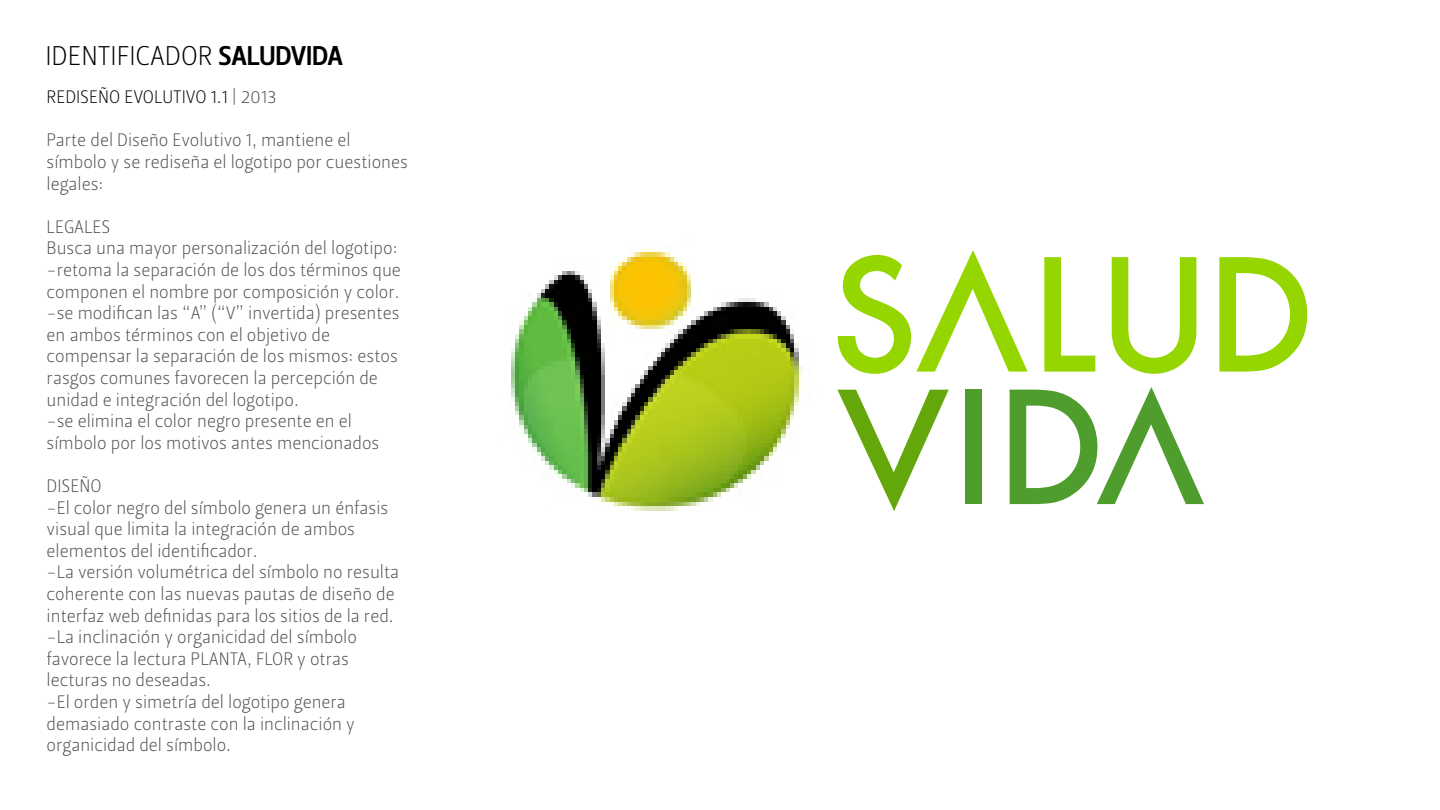
<style>
.page{position:relative;width:1440px;height:810px;background:#fff}
.page>*{position:absolute;margin:0;border:0;box-sizing:border-box;transform-origin:0 0}
.t1{font:27px "Leitura Sans Grot 1";color:#000}
.t2{font:18px/21.6px "Leitura Sans Grot 1";color:#4d4d4d}
.t3{font:18px "Leitura Sans Grot 1";color:#000}
.s1{font-family:"Leitura Sans Grot 3"}
.s2{color:#4d4d4d}
</style>
<div class="page">
<img style="left:511px;top:248px;width:292px;height:263px">
<svg style="left:1219px;top:257px;width:88px;height:115px"></svg>
<svg style="left:1112px;top:257px;width:84px;height:117px"></svg>
<svg style="left:1044px;top:257px;width:51px;height:115px"></svg>
<svg style="left:838px;top:250px;width:190px;height:124px"></svg>
<div style="left:965px;top:390px;width:16px;height:114px;background:#4e9d2d"></div>
<svg style="left:837px;top:390px;width:112px;height:121px"></svg>
<svg style="left:1010px;top:387px;width:194px;height:117px"></svg>
<h1 class="t1" style="left:45px;top:40px;width:299px">IDENTIFICADOR <span class="s1">SALUDVIDA</span></h1>
<p class="t3" style="left:47px;top:87px;width:232px">REDISEÑO EVOLUTIVO 1.1 <span class="s2">| 2013</span></p>
<p class="t2" style="left:47px;top:130px;width:363px">Parte del Diseño Evolutivo 1, mantiene el símbolo y se rediseña el logotipo por cuestiones legales:</p>
<p class="t2" style="left:47px;top:216px;width:356px">LEGALES<br>Busca una mayor personalización del logotipo: -retoma la separación de los dos términos que componen el nombre por composición y color. -se modifican las “A” (“V” invertida) presentes en ambos términos con el objetivo de compensar la separación de los mismos: estos rasgos comunes favorecen la percepción de unidad e integración del logotipo.<br>-se elimina el color negro presente en el símbolo por los motivos antes mencionados</p>
<p class="t2" style="left:47px;top:475px;width:354px">DISEÑO<br>-El color negro del símbolo genera un énfasis visual que limita la integración de ambos elementos del identificador.<br>-La versión volumétrica del símbolo no resulta coherente con las nuevas pautas de diseño de interfaz web definidas para los sitios de la red. -La inclinación y organicidad del símbolo favorece la lectura PLANTA, FLOR y otras lecturas no deseadas.<br>-El orden y simetría del logotipo genera demasiado contraste con la inclinación y organicidad del símbolo.</p>
</div>
